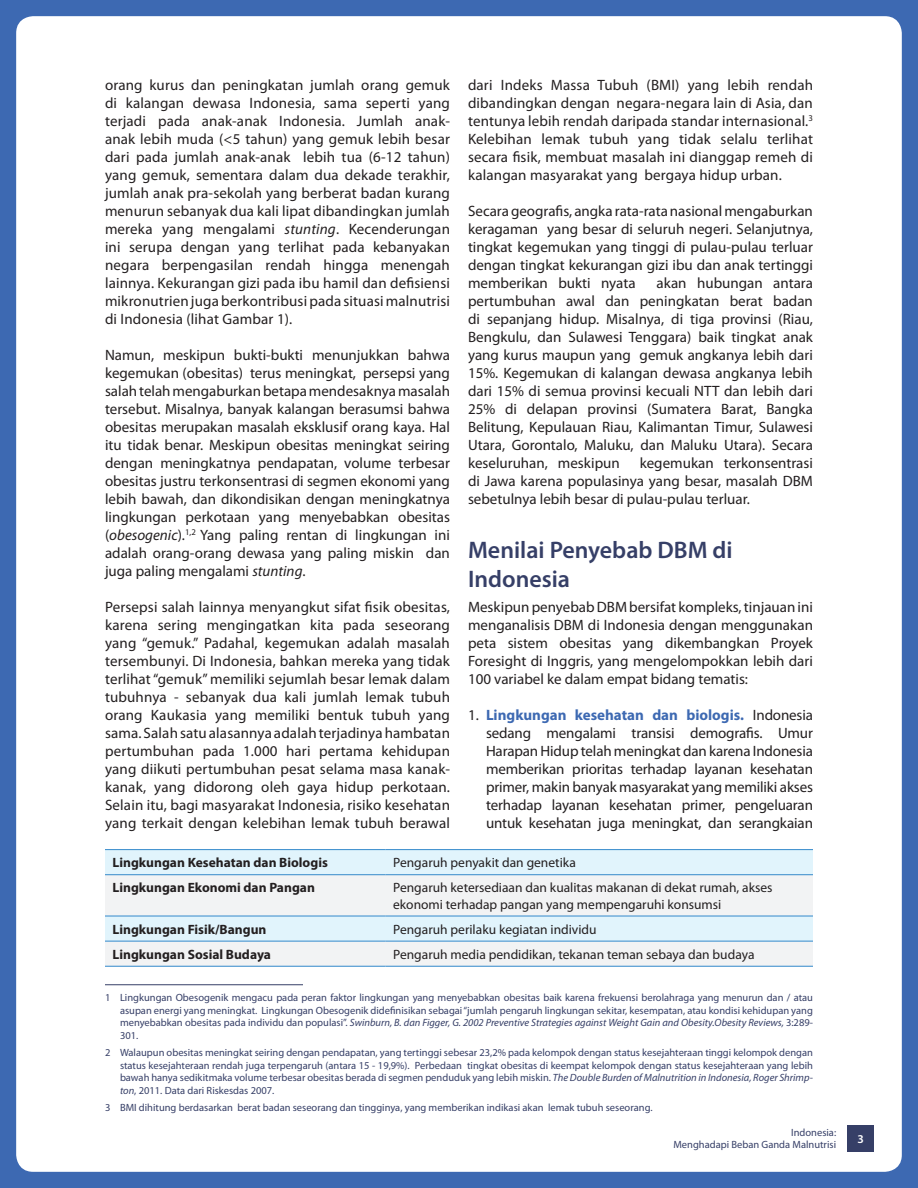
<style>
.page{position:relative;width:918px;height:1188px;background:#3d69b2}
.page>*{position:absolute;margin:0;border:0;box-sizing:border-box;transform-origin:0 0}
.t1{font:600 24px/28.8px "Myriad Pro";color:#363f67}
.t2{font:15px/18px "Myriad Pro";color:#231f20;text-align:justify}
.t3{font:13.5px/16.2px "Myriad Pro";color:#231f20}
.t4{font:700 13.5px "Myriad Pro";color:#231f20}
.t5{font:600 12px "Myriad Pro";color:#fff}
.t6{font:10.5px/12.6px "Myriad Pro";color:#363f67;text-align:justify}
.s1{font-style:italic}
.s2{font-weight:700;color:#3d69b2}
</style>
<div class="page">
<div style="left:16px;top:16px;width:886px;height:1156px;background:#fff;border-radius:17px"></div>
<div style="left:848px;top:1126px;width:26px;height:26px;background:#363f67"></div>
<hr style="left:105px;top:984px;width:198px;height:1px;background:#363f67">
<div style="left:105px;top:850px;width:708px;height:24px;background:#e1f4fc"></div>
<svg style="left:105px;top:875px;width:708px;height:91px;fill:#f2f3f4"></svg>
<hr style="left:105px;top:874px;width:281px;height:1px;background:#4895d0">
<hr style="left:386px;top:874px;width:427px;height:1px;background:#4895d0">
<hr style="left:105px;top:915px;width:281px;height:2px;background:#4895d0">
<hr style="left:386px;top:915px;width:427px;height:2px;background:#4895d0">
<hr style="left:105px;top:849px;width:281px;height:1px;background:#4895d0">
<hr style="left:386px;top:849px;width:427px;height:1px;background:#4895d0">
<hr style="left:105px;top:941px;width:281px;height:1px;background:#4895d0">
<hr style="left:386px;top:941px;width:427px;height:1px;background:#4895d0">
<hr style="left:105px;top:966px;width:281px;height:1px;background:#4895d0">
<hr style="left:386px;top:966px;width:427px;height:1px;background:#4895d0">
<p class="t2" style="left:105px;top:76px;width:347px">orang kurus dan peningkatan jumlah orang gemuk di kalangan dewasa Indonesia, sama seperti yang terjadi pada anak-anak Indonesia. Jumlah anak&shy;anak lebih muda (&lt;5 tahun) yang gemuk lebih besar dari pada jumlah anak-anak lebih tua (6-12 tahun) yang gemuk, sementara dalam dua dekade terakhir, jumlah anak pra-sekolah yang berberat badan kurang menurun sebanyak dua kali lipat dibandingkan jumlah mereka yang mengalami <span class="s1">stunting</span>. Kecenderungan ini serupa dengan yang terlihat pada kebanyakan negara berpengasilan rendah hingga menengah lainnya. Kekurangan gizi pada ibu hamil dan defisiensi mikronutrien juga berkontribusi pada situasi malnutrisi di Indonesia (lihat Gambar 1).</p>
<p class="t2" style="left:105px;top:346px;width:347px">Namun, meskipun bukti-bukti menunjukkan bahwa kegemukan (obesitas) terus meningkat, persepsi yang salah telah mengaburkan betapa mendesaknya masalah tersebut. Misalnya, banyak kalangan berasumsi bahwa obesitas merupakan masalah eksklusif orang kaya. Hal itu tidak benar. Meskipun obesitas meningkat seiring dengan meningkatnya pendapatan, volume terbesar obesitas justru terkonsentrasi di segmen ekonomi yang lebih bawah, dan dikondisikan dengan meningkatnya lingkungan perkotaan yang menyebabkan obesitas (<span class="s1">obesogenic</span>).<sup>1,2</sup> Yang paling rentan di lingkungan ini adalah orang-orang dewasa yang paling miskin dan juga paling mengalami <span class="s1">stunting</span>.</p>
<p class="t2" style="left:105px;top:598px;width:347px">Persepsi salah lainnya menyangkut sifat fisik obesitas, karena sering mengingatkan kita pada seseorang yang “gemuk.” Padahal, kegemukan adalah masalah tersembunyi. Di Indonesia, bahkan mereka yang tidak terlihat “gemuk” memiliki sejumlah besar lemak dalam tubuhnya - sebanyak dua kali jumlah lemak tubuh orang Kaukasia yang memiliki bentuk tubuh yang sama. Salah satu alasannya adalah terjadinya hambatan pertumbuhan pada 1.000 hari pertama kehidupan yang diikuti pertumbuhan pesat selama masa kanak&shy;kanak, yang didorong oleh gaya hidup perkotaan.<br>Selain itu, bagi masyarakat Indonesia, risiko kesehatan yang terkait dengan kelebihan lemak tubuh berawal</p>
<p class="t2" style="left:468px;top:76px;width:347px">dari Indeks Massa Tubuh (BMI) yang lebih rendah dibandingkan dengan negara-negara lain di Asia, dan tentunya lebih rendah daripada standar internasional.<sup>3<br></sup>Kelebihan lemak tubuh yang tidak selalu terlihat secara fisik, membuat masalah ini dianggap remeh di kalangan masyarakat yang bergaya hidup urban.</p>
<p class="t2" style="left:468px;top:202px;width:347px">Secara geografis, angka rata-rata nasional mengaburkan keragaman yang besar di seluruh negeri. Selanjutnya, tingkat kegemukan yang tinggi di pulau-pulau terluar dengan tingkat kekurangan gizi ibu dan anak tertinggi memberikan bukti nyata</p>
<p class="t2" style="left:468px;top:274px;width:347px;text-indent:189px">akan hubungan antara pertumbuhan awal dan peningkatan berat badan di sepanjang hidup. Misalnya, di tiga provinsi (Riau, Bengkulu, dan Sulawesi Tenggara) baik tingkat anak yang kurus maupun yang gemuk angkanya lebih dari 15%. Kegemukan di kalangan dewasa angkanya lebih dari 15% di semua provinsi kecuali NTT dan lebih dari 25% di delapan provinsi (Sumatera Barat, Bangka Belitung, Kepulauan Riau, Kalimantan Timur, Sulawesi Utara, Gorontalo, Maluku, dan Maluku Utara). Secara keseluruhan, meskipun</p>
<p class="t2" style="left:468px;top:454px;width:347px;text-indent:172px">kegemukan terkonsentrasi di Jawa karena populasinya yang besar, masalah DBM sebetulnya lebih besar di pulau-pulau terluar.</p>
<h1 class="t1" style="left:468px;top:535px;width:266px">Menilai Penyebab DBM di<br>Indonesia</h1>
<p class="t2" style="left:468px;top:598px;width:347px">Meskipun penyebab DBM bersifat kompleks, tinjauan ini menganalisis DBM di Indonesia dengan menggunakan peta sistem obesitas yang dikembangkan Proyek Foresight di Inggris, yang mengelompokkan lebih dari 100 variabel ke dalam empat bidang tematis:</p>
<p class="t2" style="left:486px;top:706px;width:329px;text-indent:-18px">1. <span class="s2">Lingkungan kesehatan dan biologis.</span> Indonesia sedang mengalami transisi demografis. Umur Harapan Hidup telah meningkat dan karena Indonesia memberikan prioritas terhadap layanan kesehatan primer, makin banyak masyarakat yang memiliki akses terhadap layanan kesehatan primer, pengeluaran untuk kesehatan juga meningkat, dan serangkaian</p>
<p class="t4" style="left:112px;top:854px;width:217px">Lingkungan Kesehatan dan Biologis</p>
<p class="t3" style="left:393px;top:854px;width:184px">Pengaruh penyakit dan genetika</p>
<p class="t4" style="left:112px;top:879px;width:204px">Lingkungan Ekonomi dan Pangan</p>
<p class="t3" style="left:393px;top:879px;width:381px">Pengaruh ketersediaan dan kualitas makanan di dekat rumah, akses ekonomi terhadap pangan yang mempengaruhi konsumsi</p>
<p class="t4" style="left:112px;top:920px;width:155px">Lingkungan Fisik/Bangun</p>
<p class="t3" style="left:393px;top:921px;width:205px">Pengaruh perilaku kegiatan individu</p>
<p class="t4" style="left:112px;top:945px;width:160px">Lingkungan Sosial Budaya</p>
<p class="t3" style="left:393px;top:946px;width:363px">Pengaruh media pendidikan, tekanan teman sebaya dan budaya</p>
<p class="t6" style="left:120px;top:991px;width:695px;text-indent:-15px">1 Lingkungan Obesogenik mengacu pada peran faktor lingkungan yang menyebabkan obesitas baik karena frekuensi berolahraga yang menurun dan / atau asupan energi yang meningkat. Lingkungan Obesogenik didefinisikan sebagai “jumlah pengaruh lingkungan sekitar, kesempatan, atau kondisi kehidupan yang menyebabkan obesitas pada individu dan populasi”. <span class="s1">Swinburn, B. dan Figger, G. 2002 Preventive Strategies against Weight Gain and Obesity.Obesity Reviews,</span> 3:289- 301.</p>
<p class="t6" style="left:120px;top:1046px;width:695px;text-indent:-15px">2 Walaupun obesitas meningkat seiring dengan pendapatan, yang tertinggi sebesar 23,2% pada kelompok dengan status kesejahteraan tinggi kelompok dengan status kesejahteraan rendah juga terpengaruh (antara 15 - 19,9%). Perbedaan tingkat obesitas di keempat kelompok dengan status kesejahteraan yang lebih bawah hanya sedikitmaka volume terbesar obesitas berada di segmen penduduk yang lebih miskin. <span class="s1">The Double Burden of Malnutrition in Indonesia, Roger Shrimp&shy;ton</span>, 2011. Data dari Riskesdas 2007.</p>
<p class="t6" style="left:105px;top:1101px;width:549px">3 BMI dihitung berdasarkan berat badan seseorang dan tingginya, yang memberikan indikasi akan lemak tubuh seseorang.</p>
<p class="t6" style="left:673px;top:1126px;width:164px;text-align:right">Indonesia:<br>Menghadapi Beban Ganda Malnutrisi</p>
<p class="t5" style="left:857px;top:1131px;width:8px">3</p>
</div>
